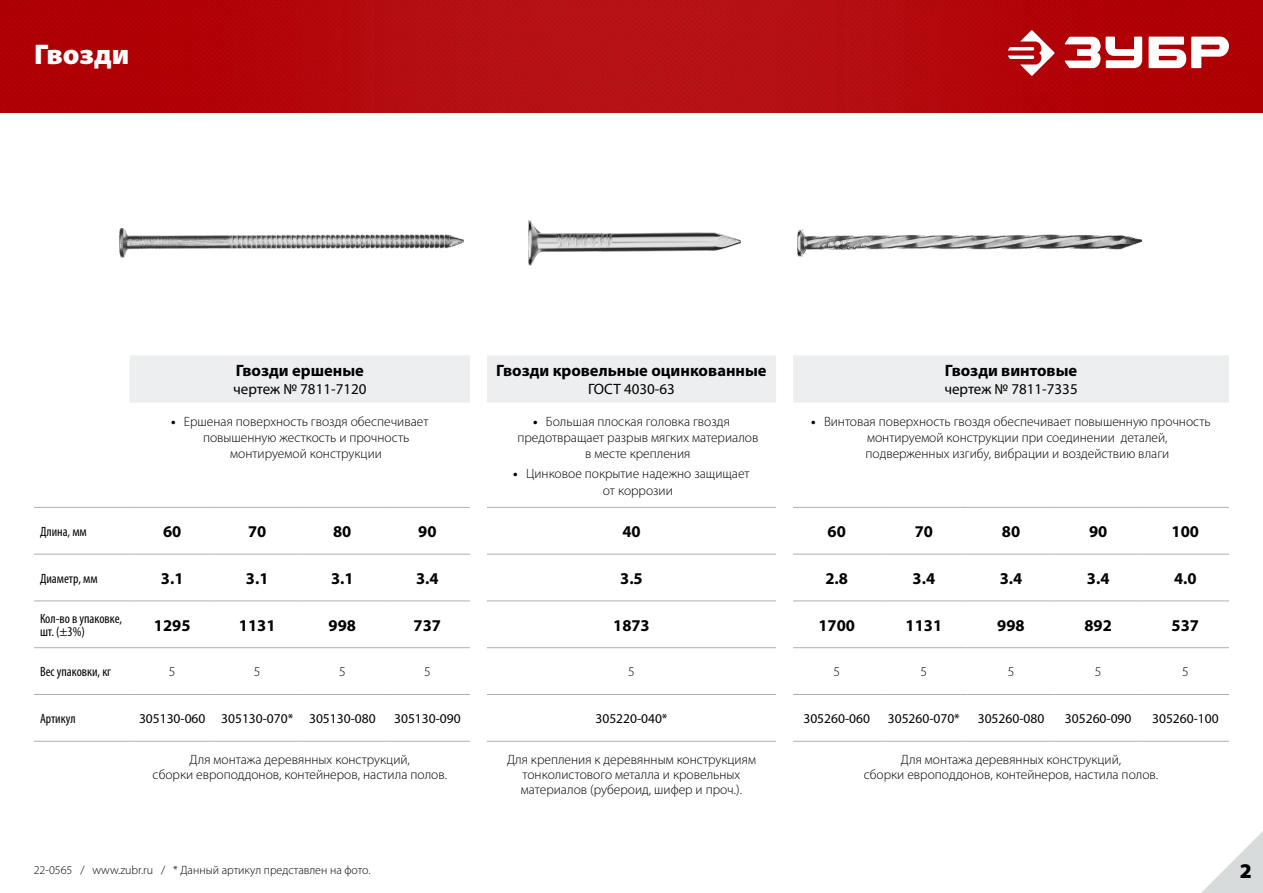
<style>
.page{position:relative;width:1263px;height:893px;background:#fff}
.page>*{position:absolute;margin:0;border:0;box-sizing:border-box;transform-origin:0 0}
.t1{font:900 28.5px "Myriad Pro";color:#fff}
.t2{font:900 21px "Myriad Pro";color:#000}
.t3{font:700 16.5px "Myriad Pro";color:#000}
.t4{font:15px "Myriad Pro";color:#000}
.t5{font:300 13.5px/15px "Myriad Pro";color:#000;text-align:center}
.t6{font:13.5px "Myriad Pro";color:#000}
.t7{font:condensed 13.5px/13.5px "Myriad Pro";color:#000}
.t8{font:300 12px "Myriad Pro";color:#000}
.s1{font-weight:700}
</style>
<div class="page">
<img style="left:0;top:0;width:1263px;height:112px">
<svg style="left:1201px;top:831px;width:62px;height:62px"></svg>
<svg style="left:1007px;top:30px;width:48px;height:46px"></svg>
<svg style="left:1064px;top:37px;width:165px;height:31px"></svg>
<img style="left:119px;top:228px;width:344px;height:30px">
<img style="left:797px;top:230px;width:345px;height:26px">
<img style="left:529px;top:220px;width:212px;height:45px">
<div style="left:130px;top:355px;width:1099px;height:48px;background:#edeeef"></div>
<hr style="left:34px;top:507px;width:96px;height:1px;background:#aeafb2">
<hr style="left:130px;top:507px;width:85px;height:1px;background:#aeafb2">
<hr style="left:215px;top:507px;width:85px;height:1px;background:#aeafb2">
<hr style="left:300px;top:507px;width:85px;height:1px;background:#aeafb2">
<hr style="left:385px;top:507px;width:85px;height:1px;background:#aeafb2">
<hr style="left:487px;top:507px;width:289px;height:1px;background:#aeafb2">
<hr style="left:793px;top:507px;width:87px;height:1px;background:#aeafb2">
<hr style="left:880px;top:507px;width:87px;height:1px;background:#aeafb2">
<hr style="left:967px;top:507px;width:87px;height:1px;background:#aeafb2">
<hr style="left:1054px;top:507px;width:88px;height:1px;background:#aeafb2">
<hr style="left:1142px;top:507px;width:87px;height:1px;background:#aeafb2">
<hr style="left:34px;top:554px;width:96px;height:1px;background:#aeafb2">
<hr style="left:130px;top:554px;width:85px;height:1px;background:#aeafb2">
<hr style="left:215px;top:554px;width:85px;height:1px;background:#aeafb2">
<hr style="left:300px;top:554px;width:85px;height:1px;background:#aeafb2">
<hr style="left:385px;top:554px;width:85px;height:1px;background:#aeafb2">
<hr style="left:487px;top:554px;width:289px;height:1px;background:#aeafb2">
<hr style="left:793px;top:554px;width:87px;height:1px;background:#aeafb2">
<hr style="left:880px;top:554px;width:87px;height:1px;background:#aeafb2">
<hr style="left:967px;top:554px;width:87px;height:1px;background:#aeafb2">
<hr style="left:1054px;top:554px;width:88px;height:1px;background:#aeafb2">
<hr style="left:1142px;top:554px;width:87px;height:1px;background:#aeafb2">
<hr style="left:34px;top:601px;width:96px;height:1px;background:#aeafb2">
<hr style="left:130px;top:601px;width:85px;height:1px;background:#aeafb2">
<hr style="left:215px;top:601px;width:85px;height:1px;background:#aeafb2">
<hr style="left:300px;top:601px;width:85px;height:1px;background:#aeafb2">
<hr style="left:385px;top:601px;width:85px;height:1px;background:#aeafb2">
<hr style="left:487px;top:601px;width:289px;height:1px;background:#aeafb2">
<hr style="left:793px;top:601px;width:87px;height:1px;background:#aeafb2">
<hr style="left:880px;top:601px;width:87px;height:1px;background:#aeafb2">
<hr style="left:967px;top:601px;width:87px;height:1px;background:#aeafb2">
<hr style="left:1054px;top:601px;width:88px;height:1px;background:#aeafb2">
<hr style="left:1142px;top:601px;width:87px;height:1px;background:#aeafb2">
<hr style="left:34px;top:647px;width:96px;height:1px;background:#aeafb2">
<hr style="left:130px;top:647px;width:85px;height:1px;background:#aeafb2">
<hr style="left:215px;top:647px;width:85px;height:1px;background:#aeafb2">
<hr style="left:300px;top:647px;width:85px;height:1px;background:#aeafb2">
<hr style="left:385px;top:647px;width:85px;height:1px;background:#aeafb2">
<hr style="left:487px;top:647px;width:289px;height:1px;background:#aeafb2">
<hr style="left:793px;top:647px;width:87px;height:1px;background:#aeafb2">
<hr style="left:880px;top:647px;width:87px;height:1px;background:#aeafb2">
<hr style="left:967px;top:647px;width:87px;height:1px;background:#aeafb2">
<hr style="left:1054px;top:647px;width:88px;height:1px;background:#aeafb2">
<hr style="left:1142px;top:647px;width:87px;height:1px;background:#aeafb2">
<hr style="left:34px;top:694px;width:96px;height:1px;background:#aeafb2">
<hr style="left:130px;top:694px;width:85px;height:1px;background:#aeafb2">
<hr style="left:215px;top:694px;width:85px;height:1px;background:#aeafb2">
<hr style="left:300px;top:694px;width:85px;height:1px;background:#aeafb2">
<hr style="left:385px;top:694px;width:85px;height:1px;background:#aeafb2">
<hr style="left:487px;top:694px;width:289px;height:1px;background:#aeafb2">
<hr style="left:793px;top:694px;width:87px;height:1px;background:#aeafb2">
<hr style="left:880px;top:694px;width:87px;height:1px;background:#aeafb2">
<hr style="left:967px;top:694px;width:87px;height:1px;background:#aeafb2">
<hr style="left:1054px;top:694px;width:88px;height:1px;background:#aeafb2">
<hr style="left:1142px;top:694px;width:87px;height:1px;background:#aeafb2">
<hr style="left:34px;top:741px;width:96px;height:1px;background:#aeafb2">
<hr style="left:130px;top:741px;width:85px;height:1px;background:#aeafb2">
<hr style="left:215px;top:741px;width:85px;height:1px;background:#aeafb2">
<hr style="left:300px;top:741px;width:85px;height:1px;background:#aeafb2">
<hr style="left:385px;top:741px;width:85px;height:1px;background:#aeafb2">
<hr style="left:487px;top:741px;width:289px;height:1px;background:#aeafb2">
<hr style="left:793px;top:741px;width:87px;height:1px;background:#aeafb2">
<hr style="left:880px;top:741px;width:87px;height:1px;background:#aeafb2">
<hr style="left:967px;top:741px;width:87px;height:1px;background:#aeafb2">
<hr style="left:1054px;top:741px;width:88px;height:1px;background:#aeafb2">
<hr style="left:1142px;top:741px;width:87px;height:1px;background:#aeafb2">
<h1 class="t1" style="left:34px;top:35px;width:97px">Гвозди</h1>
<p class="t3" style="left:236px;top:360px;width:130px">Гвозди ершеные</p>
<p class="t4" style="left:233px;top:380px;width:135px">чертеж № 7811-7120</p>
<p class="t5" style="left:171px;top:413px;width:259px"><span class="s1">•</span> Ершеная поверхность гвоздя обеспечивает</p>
<p class="t5" style="left:203px;top:430px;width:208px">повышенную жесткость и прочность</p>
<p class="t5" style="left:230px;top:446px;width:153px">монтируемой конструкции</p>
<p class="t3" style="left:496px;top:360px;width:272px">Гвозди кровельные оцинкованные</p>
<p class="t4" style="left:588px;top:380px;width:88px">ГОСТ 4030-63</p>
<p class="t5" style="left:533px;top:413px;width:198px"><span class="s1">•</span> Большая плоская головка гвоздя</p>
<p class="t5" style="left:517px;top:430px;width:243px">предотвращает разрыв мягких материалов</p>
<p class="t5" style="left:585px;top:446px;width:107px">в месте крепления</p>
<p class="t5" style="left:603px;top:466px;width:148px;line-height:16.2px;text-align:left;text-indent:-90px"><span class="s1">•</span> Цинковое покрытие надежно защищает от коррозии</p>
<p class="t3" style="left:945px;top:360px;width:134px">Гвозди винтовые</p>
<p class="t4" style="left:944px;top:380px;width:135px">чертеж № 7811-7335</p>
<p class="t5" style="left:865px;top:413px;width:347px;line-height:16.2px;text-align:left;text-indent:-54px"><span class="s1">•</span> Винтовая поверхность гвоздя обеспечивает повышенную прочность монтируемой конструкции при соединении деталей, подверженных изгибу, вибрации и воздействию влаги</p>
<p class="t7" style="left:40px;top:524px;width:48px">Длина, мм</p>
<p class="t3" style="left:163px;top:521px;width:20px">60</p>
<p class="t3" style="left:248px;top:521px;width:20px">70</p>
<p class="t3" style="left:333px;top:521px;width:20px">80</p>
<p class="t3" style="left:418px;top:521px;width:20px">90</p>
<p class="t3" style="left:622px;top:521px;width:20px">40</p>
<p class="t3" style="left:827px;top:521px;width:20px">60</p>
<p class="t3" style="left:915px;top:521px;width:20px">70</p>
<p class="t3" style="left:1002px;top:521px;width:20px">80</p>
<p class="t3" style="left:1089px;top:521px;width:20px">90</p>
<p class="t3" style="left:1172px;top:521px;width:29px">100</p>
<p class="t7" style="left:40px;top:571px;width:59px">Диаметр, мм</p>
<p class="t3" style="left:161px;top:567px;width:24px">3.1</p>
<p class="t3" style="left:246px;top:567px;width:24px">3.1</p>
<p class="t3" style="left:331px;top:567px;width:24px">3.1</p>
<p class="t3" style="left:416px;top:567px;width:24px">3.4</p>
<p class="t3" style="left:620px;top:567px;width:24px">3.5</p>
<p class="t3" style="left:825px;top:567px;width:24px">2.8</p>
<p class="t3" style="left:912px;top:567px;width:24px">3.4</p>
<p class="t3" style="left:1000px;top:567px;width:24px">3.4</p>
<p class="t3" style="left:1087px;top:567px;width:24px">3.4</p>
<p class="t3" style="left:1174px;top:567px;width:24px">4.0</p>
<p class="t7" style="left:40px;top:611px;width:84px">Кол-во в упаковке, шт. (±3%)</p>
<p class="t3" style="left:154px;top:614px;width:38px">1295</p>
<p class="t3" style="left:239px;top:614px;width:38px">1131</p>
<p class="t3" style="left:329px;top:614px;width:29px">998</p>
<p class="t3" style="left:414px;top:614px;width:29px">737</p>
<p class="t3" style="left:613px;top:614px;width:38px">1873</p>
<p class="t3" style="left:818px;top:614px;width:38px">1700</p>
<p class="t3" style="left:905px;top:614px;width:38px">1131</p>
<p class="t3" style="left:997px;top:614px;width:29px">998</p>
<p class="t3" style="left:1084px;top:614px;width:29px">892</p>
<p class="t3" style="left:1172px;top:614px;width:29px">537</p>
<p class="t7" style="left:40px;top:665px;width:73px">Вес упаковки, кг</p>
<p class="t5" style="left:169px;top:664px;width:8px">5</p>
<p class="t5" style="left:254px;top:664px;width:8px">5</p>
<p class="t5" style="left:339px;top:664px;width:8px">5</p>
<p class="t5" style="left:424px;top:664px;width:8px">5</p>
<p class="t5" style="left:628px;top:664px;width:8px">5</p>
<p class="t5" style="left:833px;top:664px;width:8px">5</p>
<p class="t5" style="left:920px;top:664px;width:8px">5</p>
<p class="t5" style="left:1008px;top:664px;width:8px">5</p>
<p class="t5" style="left:1095px;top:664px;width:8px">5</p>
<p class="t5" style="left:1182px;top:664px;width:8px">5</p>
<p class="t7" style="left:40px;top:711px;width:37px">Артикул</p>
<p class="t6" style="left:139px;top:710px;width:238px">305130-060 305130-070* 305130-080</p>
<p class="t6" style="left:394px;top:710px;width:68px">305130-090</p>
<p class="t6" style="left:595px;top:710px;width:74px">305220-040*</p>
<p class="t6" style="left:803px;top:710px;width:68px">305260-060</p>
<p class="t6" style="left:888px;top:710px;width:74px">305260-070*</p>
<p class="t6" style="left:978px;top:710px;width:68px">305260-080</p>
<p class="t6" style="left:1065px;top:710px;width:68px">305260-090</p>
<p class="t6" style="left:1152px;top:710px;width:68px">305260-100</p>
<p class="t5" style="left:153px;top:752px;width:296px">Для монтажа деревянных конструкций,<br>сборки европоддонов, контейнеров, настила полов.</p>
<p class="t5" style="left:507px;top:752px;width:251px">Для крепления к деревянным конструкциям тонколистового металла и кровельных материалов (рубероид, шифер и проч.).</p>
<p class="t5" style="left:864px;top:752px;width:296px">Для монтажа деревянных конструкций,<br>сборки европоддонов, контейнеров, настила полов.</p>
<p class="t8" style="left:34px;top:862px;width:338px">22-0565 / www.zubr.ru / * Данный артикул представлен на фото.</p>
<h2 class="t2" style="left:1240px;top:856px;width:14px">2</h2>
</div>
